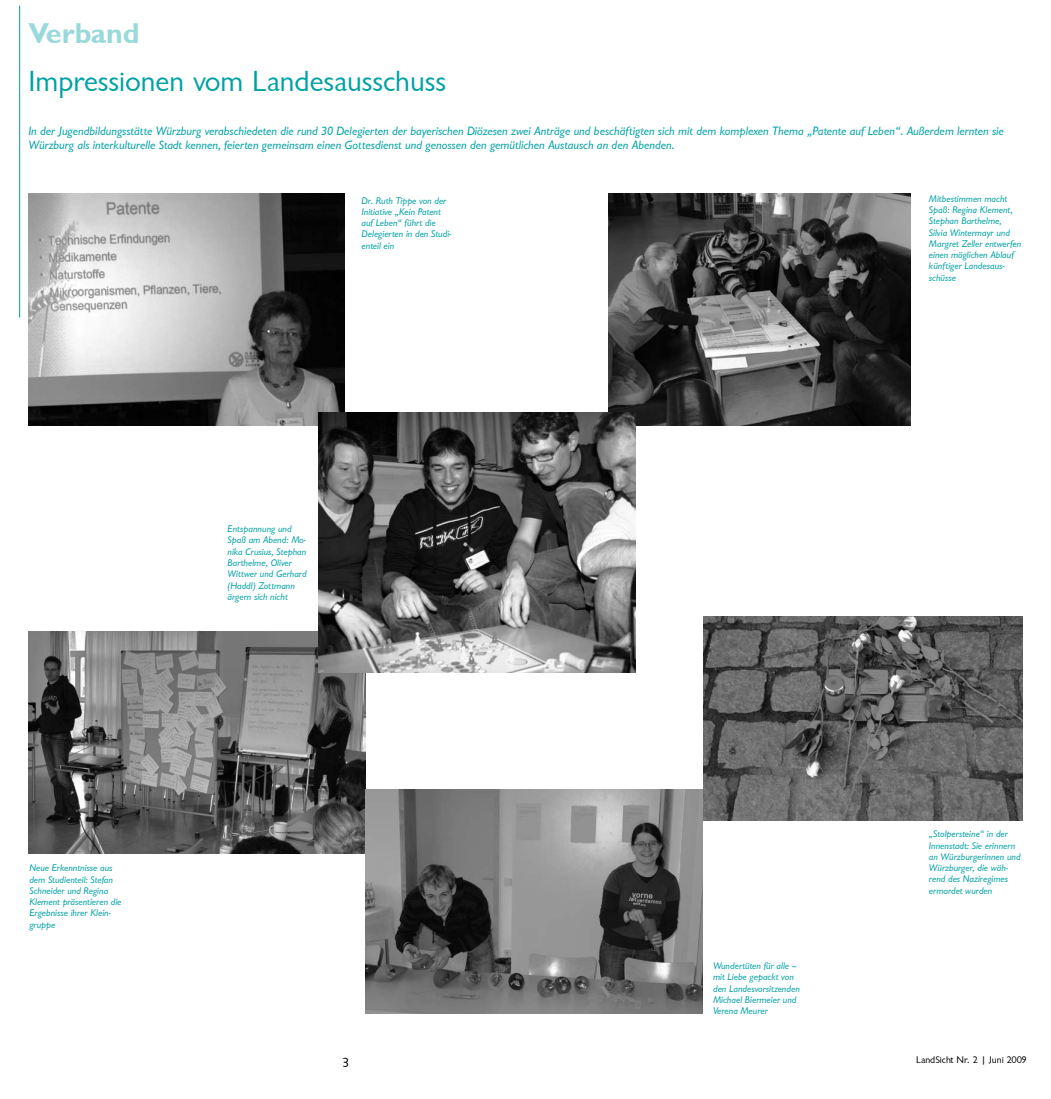
<style>
.page{position:relative;width:1051px;height:1099px;background:#fff}
.page>*{position:absolute;margin:0;border:0;box-sizing:border-box;transform-origin:0 0}
.t1{font:30px "Garrison Sans";color:#00a1a5}
.t2{font:28.75px "Garrison Sans BOLD";color:#99d9db}
.t3{font:13.75px "Garrison Sans";color:#000}
.t4{font:12.5px/13.8px "Garrison Sans ITALIC";color:#00a1a5}
.t5{font:10px/11.2px "Garrison Sans ITALIC";color:#00a1a5}
.t6{font:10px "Garrison Sans";color:#000}
</style>
<div class="page">
<hr style="left:19px;top:6px;width:1px;height:311px;background:#00a1a5">
<img style="left:28px;top:631px;width:337px;height:222px">
<img style="left:608px;top:194px;width:302px;height:231px">
<img style="left:28px;top:194px;width:316px;height:231px">
<img style="left:365px;top:789px;width:337px;height:224px">
<img style="left:703px;top:616px;width:319px;height:204px">
<img style="left:319px;top:412px;width:316px;height:260px">
<h2 class="t2" style="left:28px;top:17px;width:113px">Verband</h2>
<h1 class="t1" style="left:28px;top:65px;width:419px">Impressionen vom Landesausschuss</h1>
<p class="t4" style="left:28px;top:124px;width:976px">In der Jugendbildungsstätte Würzburg verabschiedeten die rund 30 Delegierten der bayerischen Diözesen zwei Anträge und beschäftigten sich mit dem komplexen Thema „Patente auf Leben“. Außerdem lernten sie<br>Würzburg als interkulturelle Stadt kennen, feierten gemeinsam einen Gottesdienst und genossen den gemütlichen Austausch an den Abenden.</p>
<p class="t5" style="left:29px;top:862px;width:94px">Neue Erkenntnisse aus dem Studienteil: Stefan<br>Schneider und Regina<br>Klement präsentieren die<br>Ergebnisse ihrer Klein&shy;gruppe</p>
<p class="t5" style="left:361px;top:195px;width:91px">Dr. Ruth Tippe von der<br>Initiative „Kein Patent auf Leben“ führt die<br>Delegierten in den Studi&shy;enteil ein</p>
<p class="t5" style="left:928px;top:193px;width:94px">Mitbestimmen macht<br>Spaß: Regina Klement,<br>Stephan Barthelme,<br>Silvia Wintermayr und<br>Margret Zeller entwerfen einen möglichen Ablauf künftiger Landesaus&shy;schüsse</p>
<p class="t5" style="left:227px;top:523px;width:81px">Entspannung und<br>Spaß am Abend: Mo&shy;nika Crusius, Stephan<br>Barthelme, Oliver<br>Wittwer und Gerhard (Haddl) Zottmann ärgern sich nicht</p>
<p class="t5" style="left:713px;top:960px;width:88px">Wundertüten für alle – mit Liebe gepackt von den Landesvorsitzenden<br>Michael Biermeier und<br>Verena Meurer</p>
<p class="t5" style="left:928px;top:828px;width:93px">„Stolpersteine“ in der<br>Innenstadt: Sie erinnern an Würzburgerinnen und<br>Würzburger, die wäh&shy;rend des Naziregimes ermordet wurden</p>
<h3 class="t3" style="left:342px;top:1055px;width:9px">3</h3>
<p class="t6" style="left:916px;top:1054px;width:112px">LandSicht Nr. 2 | Juni 2009</p>
</div>
